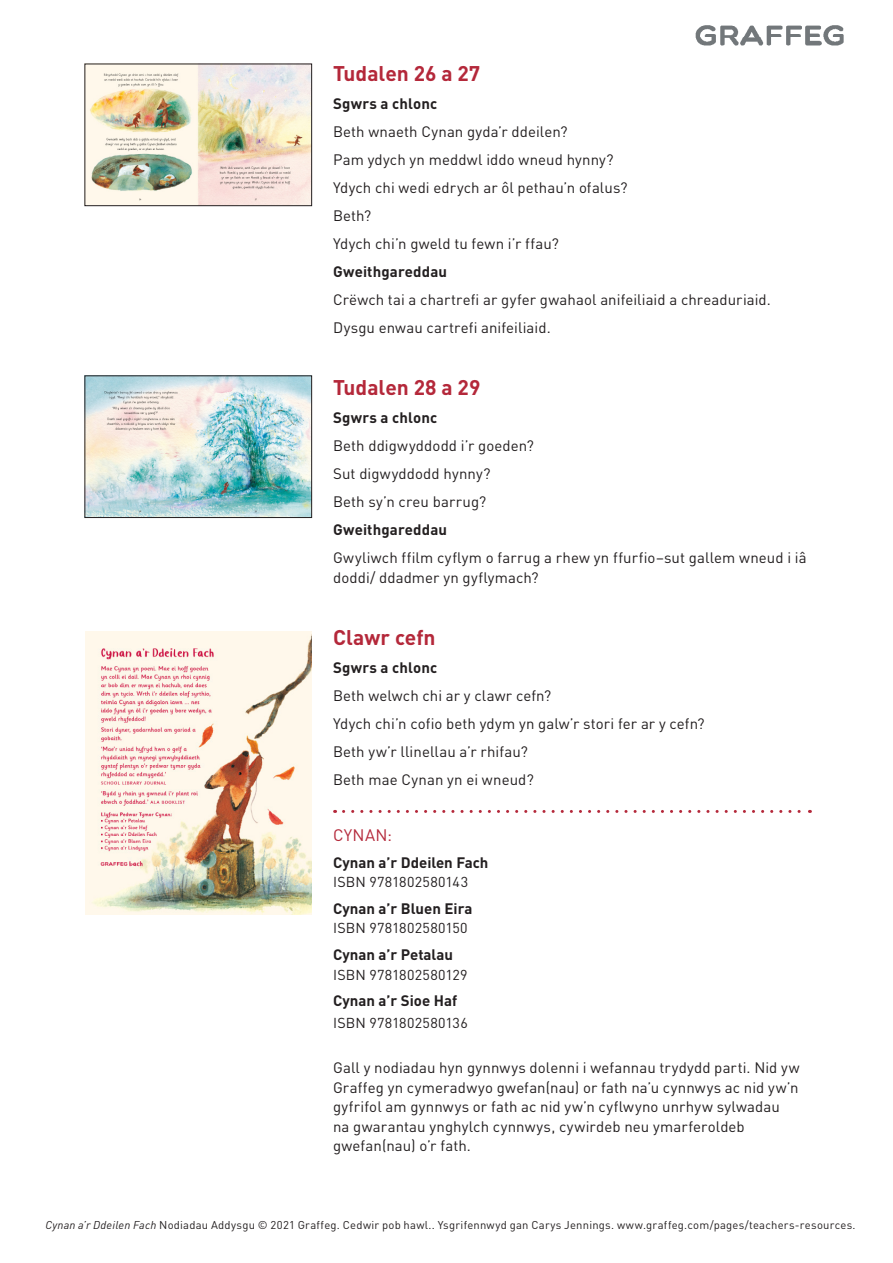
<style>
.page{position:relative;width:893px;height:1263px;background:#fff}
.page>*{position:absolute;margin:0;border:0;box-sizing:border-box;transform-origin:0 0}
.subheads{font:700 21px "DIN";color:#b4283a}
._4__Main_body_copy{font:16.5px "DIN";letter-spacing:.025em;color:#b4283a}
._4__Main_body_copy-2{font:15px/19.5px "DIN";letter-spacing:.005em;color:#231f20}
._4__Main_body_copy-3{font:700 15px "DIN";letter-spacing:.005em;color:#231f20}
.t1{font:14.25px "DIN";letter-spacing:.015em;color:#231f20}
.t2{font:11.25px "DIN";letter-spacing:.02em;color:#231f20}
.s1{font-style:italic}
</style>
<div class="page">
<img style="left:695px;top:25px;width:149px;height:21px">
<svg style="left:344px;top:810px;width:466px;height:3px"></svg>
<img style="left:87px;top:66px;width:223px;height:138px">
<div style="left:85px;top:64px;width:227px;height:142px;border:1px solid #231f20"></div>
<img style="left:87px;top:378px;width:223px;height:138px">
<div style="left:85px;top:376px;width:227px;height:142px;border:1px solid #231f20"></div>
<img style="left:85px;top:631px;width:226px;height:283px">
<p class="subheads" style="left:333px;top:60px;width:149px">Tudalen 26 a 27</p>
<p class="_4__Main_body_copy-3" style="left:333px;top:94px;width:106px">Sgwrs a chlonc</p>
<p class="_4__Main_body_copy-2" style="left:333px;top:122px;width:236px">Beth wnaeth Cynan gyda’r ddeilen?</p>
<p class="_4__Main_body_copy-2" style="left:333px;top:150px;width:282px">Pam ydych yn meddwl iddo wneud hynny?</p>
<p class="_4__Main_body_copy-2" style="left:333px;top:178px;width:296px">Ydych chi wedi edrych ar ôl pethau’n ofalus?</p>
<p class="_4__Main_body_copy-2" style="left:333px;top:206px;width:40px">Beth?</p>
<p class="_4__Main_body_copy-2" style="left:333px;top:234px;width:227px">Ydych chi’n gweld tu fewn i’r ffau?</p>
<p class="_4__Main_body_copy-3" style="left:333px;top:262px;width:116px">Gweithgareddau</p>
<p class="_4__Main_body_copy-2" style="left:333px;top:290px;width:439px">Crëwch tai a chartrefi ar gyfer gwahaol anifeiliaid a chreaduriaid.</p>
<p class="_4__Main_body_copy-2" style="left:333px;top:318px;width:219px">Dysgu enwau cartrefi anifeiliaid.</p>
<p class="subheads" style="left:333px;top:374px;width:149px">Tudalen 28 a 29</p>
<p class="_4__Main_body_copy-3" style="left:333px;top:408px;width:106px">Sgwrs a chlonc</p>
<p class="_4__Main_body_copy-2" style="left:333px;top:436px;width:202px">Beth ddigwyddodd i’r goeden?</p>
<p class="_4__Main_body_copy-2" style="left:333px;top:464px;width:159px">Sut digwyddodd hynny?</p>
<p class="_4__Main_body_copy-2" style="left:333px;top:492px;width:155px">Beth sy’n creu barrug?</p>
<p class="_4__Main_body_copy-3" style="left:333px;top:520px;width:116px">Gweithgareddau</p>
<p class="_4__Main_body_copy-2" style="left:333px;top:548px;width:475px">Gwyliwch ffilm cyflym o farrug a rhew yn ffurfio–sut gallem wneud i iâ doddi/ ddadmer yn gyflymach?</p>
<p class="subheads" style="left:333px;top:623px;width:104px">Clawr cefn</p>
<p class="_4__Main_body_copy-3" style="left:333px;top:658px;width:106px">Sgwrs a chlonc</p>
<p class="_4__Main_body_copy-2" style="left:333px;top:685px;width:220px">Beth welwch chi ar y clawr cefn?</p>
<p class="_4__Main_body_copy-2" style="left:333px;top:713px;width:373px">Ydych chi’n cofio beth ydym yn galw’r stori fer ar y cefn?</p>
<p class="_4__Main_body_copy-2" style="left:333px;top:741px;width:196px">Beth yw’r llinellau a’r rhifau?</p>
<p class="_4__Main_body_copy-2" style="left:333px;top:769px;width:202px">Beth mae Cynan yn ei wneud?</p>
<p class="_4__Main_body_copy" style="left:333px;top:825px;width:61px">CYNAN:</p>
<p class="_4__Main_body_copy-3" style="left:333px;top:852px;width:157px">Cynan a’r Ddeilen Fach</p>
<p class="t1" style="left:333px;top:873px;width:137px">ISBN 9781802580143</p>
<p class="_4__Main_body_copy-3" style="left:333px;top:899px;width:141px">Cynan a’r Bluen Eira</p>
<p class="t1" style="left:333px;top:919px;width:136px">ISBN 9781802580150</p>
<p class="_4__Main_body_copy-3" style="left:333px;top:945px;width:122px">Cynan a’r Petalau</p>
<p class="t1" style="left:333px;top:966px;width:136px">ISBN 9781802580129</p>
<p class="_4__Main_body_copy-3" style="left:333px;top:991px;width:126px">Cynan a’r Sioe Haf</p>
<p class="t1" style="left:333px;top:1014px;width:136px">ISBN 9781802580136</p>
<p class="_4__Main_body_copy-2" style="left:333px;top:1058px;width:468px">Gall y nodiadau hyn gynnwys dolenni i wefannau trydydd parti. Nid yw Graffeg yn cymeradwyo gwefan(nau) or fath na’u cynnwys ac nid yw’n gyfrifol am gynnwys or fath ac nid yw’n cyflwyno unrhyw sylwadau na gwarantau ynghylch cynnwys, cywirdeb neu ymarferoldeb gwefan(nau) o’r fath.</p>
<p class="t2" style="left:45px;top:1218px;width:812px"><span class="s1">Cynan a’r Ddeilen Fach</span> Nodiadau Addysgu © 2021 Graffeg. Cedwir pob hawl.. Ysgrifennwyd gan Carys Jennings. www.graffeg.com/pages/teachers-resources.</p>
</div>
